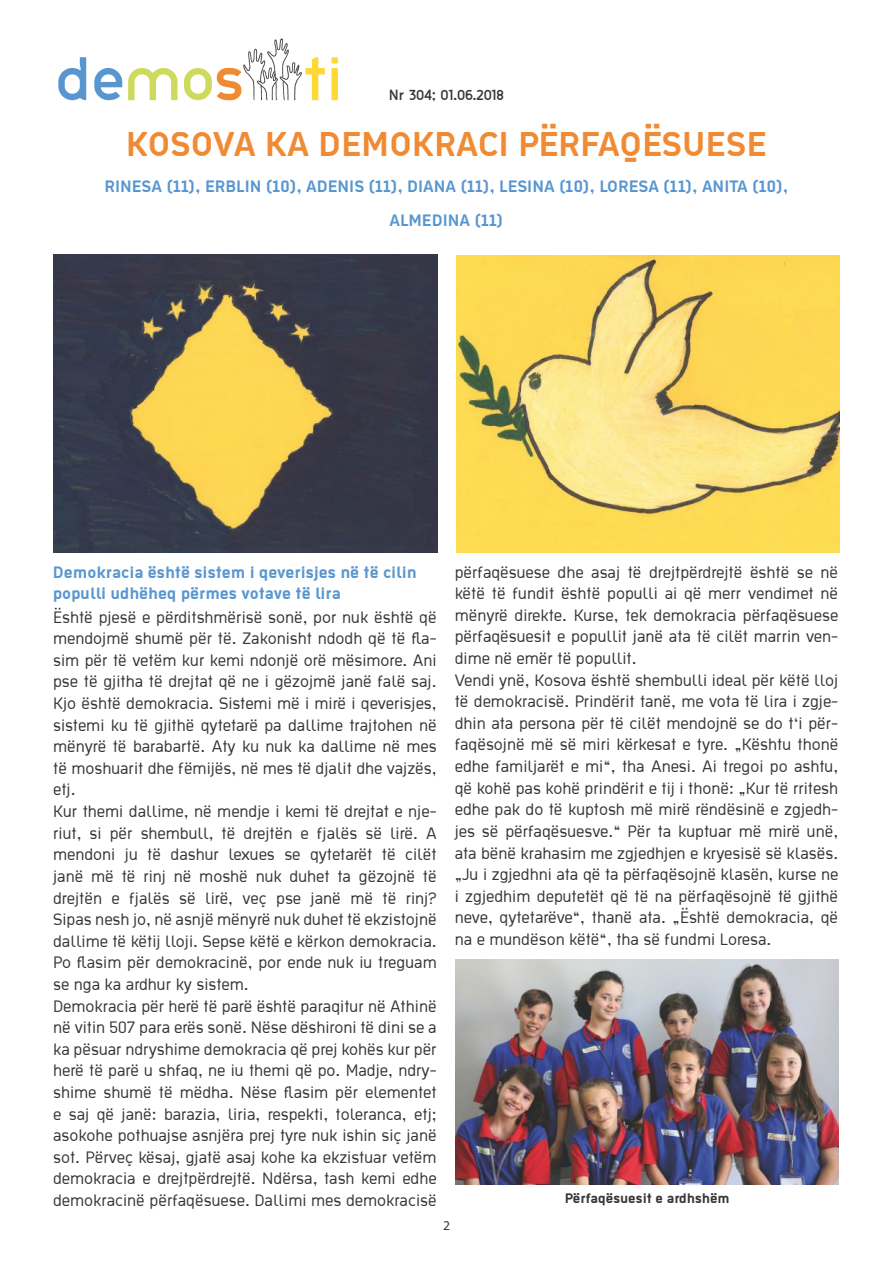
<style>
.page{position:relative;width:893px;height:1263px;background:#fff}
.page>*{position:absolute;margin:0;border:0;box-sizing:border-box;transform-origin:0 0}
.t1{font:700 37.5px "Ekstropia";color:#f08b34}
.t2{font:18px/21.6px "Ekstropia";color:#363435}
.t3{font:700 18px/21.6px "Ekstropia";color:#5896d0}
.t4{font:700 15px "Ekstropia";color:#363435}
.t5{font:13.5px "Thelbi Kujtesa";color:#363435}
.t6{font:13.5px "Myriad Pro";color:#363435}
</style>
<div class="page">
<svg style="left:58px;top:57px;width:28px;height:43px"></svg>
<svg style="left:94px;top:68px;width:28px;height:32px"></svg>
<svg style="left:128px;top:68px;width:50px;height:32px"></svg>
<svg style="left:331px;top:57px;width:7px;height:43px"></svg>
<svg style="left:184px;top:38px;width:141px;height:62px"></svg>
<img style="left:455px;top:959px;width:384px;height:225px">
<img style="left:54px;top:255px;width:383px;height:297px">
<img style="left:456px;top:255px;width:384px;height:297px">
<p class="t5" style="left:389px;top:85px;width:117px">Nr 304; 01.06.2018</p>
<h1 class="t1" style="left:126px;top:121px;width:642px">KOSOVA KA DEMOKRACI PËRFAQËSUESE</h1>
<p class="t3" style="left:104px;top:175px;width:685px">RINESA (11), ERBLIN (10), ADENIS (11), DIANA (11), LESINA (10), LORESA (11), ANITA (10),</p>
<p class="t3" style="left:389px;top:209px;width:115px">ALMEDINA (11)</p>
<p class="t3" style="left:53px;top:561px;width:365px">Demokracia është sistem i qeverisjes në të cilin populli udhëheq përmes votave të lira</p>
<p class="t2" style="left:53px;top:605px;width:385px">Është pjesë e përditshmërisë sonë, por nuk është që mendojmë shumë për të. Zakonisht ndodh që të fla&shy;sim për të vetëm kur kemi ndonjë orë mësimore. Ani pse të gjitha të drejtat që ne i gëzojmë janë falë saj.<br>Kjo është demokracia. Sistemi më i mirë i qeverisjes, sistemi ku të gjithë qytetarë pa dallime trajtohen në mënyrë të barabartë. Aty ku nuk ka dallime në mes të moshuarit dhe fëmijës, në mes të djalit dhe vajzës, etj.<br>Kur themi dallime, në mendje i kemi të drejtat e nje&shy;riut, si për shembull, të drejtën e fjalës së lirë. A mendoni ju të dashur lexues se qytetarët të cilët janë më të rinj në moshë nuk duhet ta gëzojnë të drejtën e fjalës së lirë, veç pse janë më të rinj?<br>Sipas nesh jo, në asnjë mënyrë nuk duhet të ekzistojnë dallime të këtij lloji. Sepse këtë e kërkon demokracia.<br>Po flasim për demokracinë, por ende nuk iu treguam se nga ka ardhur ky sistem.<br>Demokracia për herë të parë është paraqitur në Athinë në vitin 507 para erës sonë. Nëse dëshironi të dini se a ka pësuar ndryshime demokracia që prej kohës kur për herë të parë u shfaq, ne iu themi që po. Madje, ndry&shy;shime shumë të mëdha. Nëse flasim për elementet e saj që janë: barazia, liria, respekti, toleranca, etj; asokohe pothuajse asnjëra prej tyre nuk ishin siç janë sot. Përveç kësaj, gjatë asaj kohe ka ekzistuar vetëm demokracia e drejtpërdrejtë. Ndërsa, tash kemi edhe demokracinë përfaqësuese. Dallimi mes demokracisë</p>
<p class="t2" style="left:455px;top:560px;width:385px">përfaqësuese dhe asaj të drejtpërdrejtë është se në këtë të fundit është populli ai që merr vendimet në mënyrë direkte. Kurse, tek demokracia përfaqësuese përfaqësuesit e popullit janë ata të cilët marrin ven&shy;dime në emër të popullit.<br>Vendi ynë, Kosova është shembulli ideal për këtë lloj të demokracisë. Prindërit tanë, me vota të lira i zgje&shy;dhin ata persona për të cilët mendojnë se do t‘i për&shy;faqësojnë më së miri kërkesat e tyre. „Kështu thonë edhe familjarët e mi“, tha Anesi. Ai tregoi po ashtu, që kohë pas kohë prindërit e tij i thonë: „Kur të rritesh edhe pak do të kuptosh më mirë rëndësinë e zgjedh&shy;jes së përfaqësuesve.“ Për ta kuptuar më mirë unë, ata bënë krahasim me zgjedhjen e kryesisë së klasës. „Ju i zgjedhni ata që ta përfaqësojnë klasën, kurse ne i zgjedhim deputetët që të na përfaqësojnë të gjithë neve, qytetarëve“, thanë ata. „Është demokracia, që na e mundëson këtë“, tha së fundmi Loresa.</p>
<p class="t4" style="left:565px;top:1189px;width:166px">Përfaqësuesit e ardhshëm</p>
<p class="t6" style="left:443px;top:1217px;width:8px">2</p>
</div>
